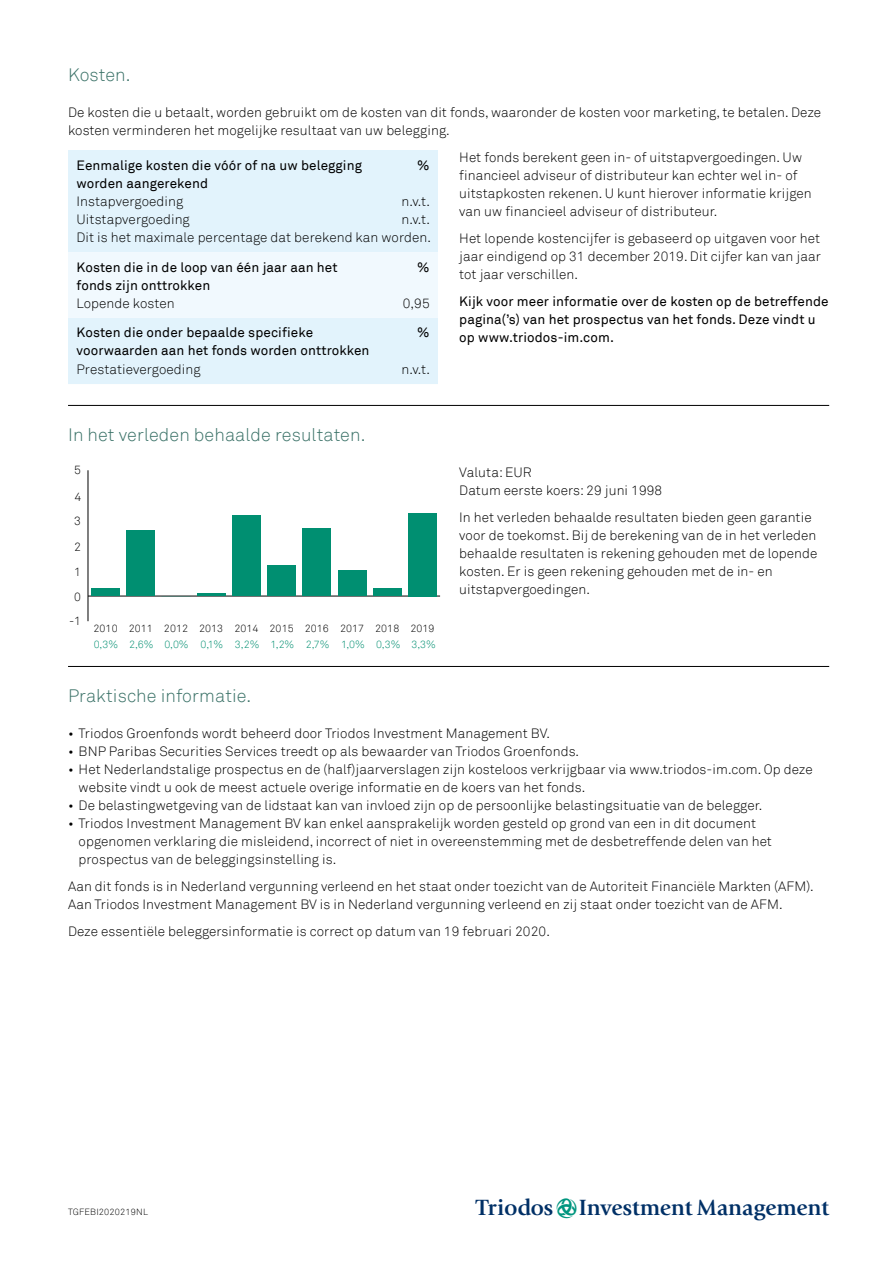
<style>
.page{position:relative;width:893px;height:1263px;background:#fff}
.page>*{position:absolute;margin:0;border:0;box-sizing:border-box;transform-origin:0 0}
.t1{font:23.1px "Triodos B";color:#003066}
.t2{font:300 18px "Akkurat";letter-spacing:.005em;color:#3b7268}
.t3{font:300 13.5px/18px "Akkurat";letter-spacing:.005em;color:#000}
.t4{font:13.5px/18px "Akkurat";letter-spacing:.005em;color:#000}
.t5{font:300 12px "Akkurat";color:#000}
.t6{font:300 10.5px "Akkurat";letter-spacing:.005em;color:#000}
.t7{font:300 10.5px "Akkurat";color:#008f71}
.t8{font:300 9px "Akkurat";letter-spacing:.02em;color:#000}
.s1{color:#00967f}
</style>
<div class="page">
<div style="left:68px;top:150px;width:370px;height:234px;background:#e2f3fc"></div>
<div style="left:68px;top:252px;width:370px;height:66px;background:#f1f9fe"></div>
<hr style="left:68px;top:405px;width:761px;height:1px;background:#000">
<hr style="left:88px;top:596px;width:352px;height:1px;background:#000">
<hr style="left:88px;top:470px;width:1px;height:151px;background:#000">
<div style="left:91px;top:588px;width:29px;height:8px;background:#008f71"></div>
<div style="left:127px;top:531px;width:28px;height:65px;background:#008f71"></div>
<hr style="left:197px;top:593px;width:28px;height:3px;background:#008f71">
<div style="left:232px;top:515px;width:29px;height:81px;background:#008f71"></div>
<div style="left:267px;top:566px;width:29px;height:30px;background:#008f71"></div>
<div style="left:303px;top:528px;width:28px;height:68px;background:#008f71"></div>
<div style="left:338px;top:571px;width:28px;height:25px;background:#008f71"></div>
<div style="left:373px;top:588px;width:29px;height:8px;background:#008f71"></div>
<div style="left:408px;top:513px;width:29px;height:83px;background:#008f71"></div>
<hr style="left:68px;top:666px;width:761px;height:1px;background:#000">
<h2 class="t2" style="left:68px;top:64px;width:64px">Kosten.</h2>
<p class="t3" style="left:68px;top:104px;width:755px">De kosten die u betaalt, worden gebruikt om de kosten van dit fonds, waaronder de kosten voor marketing, te betalen. Deze kosten verminderen het mogelijke resultaat van uw belegging.</p>
<p class="t4" style="left:77px;top:156px;width:287px">Eenmalige kosten die vóór of na uw belegging worden aangerekend</p>
<p class="t4" style="left:417px;top:156px;width:14px">%</p>
<p class="t3" style="left:77px;top:192px;width:108px">Instapvergoeding</p>
<p class="t3" style="left:402px;top:192px;width:30px">n.v.t.</p>
<p class="t3" style="left:77px;top:211px;width:115px">Uitstapvergoeding</p>
<p class="t3" style="left:459px;top:149px;width:354px">Het fonds berekent geen in- of uitstapvergoedingen. Uw financieel adviseur of distributeur kan echter wel in- of uitstapkosten rekenen. U kunt hierover informatie krijgen van uw financieel adviseur of distributeur.</p>
<p class="t3" style="left:459px;top:230px;width:363px;text-align:justify">Het lopende kostencijfer is gebaseerd op uitgaven voor het jaar eindigend op 31 december 2019. Dit cijfer kan van jaar tot jaar verschillen.</p>
<p class="t4" style="left:459px;top:293px;width:371px">Kijk voor meer informatie over de kosten op de betreffende pagina(’s) van het prospectus van het fonds. Deze vindt u op www.triodos-im.com.</p>
<p class="t3" style="left:77px;top:210px;width:356px;text-align:right">n.v.t.<br>Dit is het maximale percentage dat berekend kan worden.</p>
<p class="t4" style="left:77px;top:258px;width:262px">Kosten die in de loop van één jaar aan het fonds zijn onttrokken</p>
<p class="t4" style="left:417px;top:258px;width:14px">%</p>
<p class="t3" style="left:77px;top:294px;width:100px">Lopende kosten</p>
<p class="t3" style="left:403px;top:294px;width:28px">0,95</p>
<p class="t4" style="left:77px;top:324px;width:294px">Kosten die onder bepaalde specifieke voorwaarden aan het fonds worden onttrokken</p>
<p class="t4" style="left:417px;top:324px;width:14px">%</p>
<p class="t3" style="left:77px;top:360px;width:126px">Prestatievergoeding</p>
<p class="t3" style="left:402px;top:360px;width:30px">n.v.t.</p>
<h2 class="t2" style="left:68px;top:424px;width:299px">In het verleden behaalde resultaten.</h2>
<p class="t5" style="left:74px;top:463px;width:8px">5</p>
<p class="t5" style="left:74px;top:489px;width:8px">4</p>
<p class="t5" style="left:74px;top:514px;width:8px">3</p>
<p class="t5" style="left:74px;top:540px;width:8px">2</p>
<p class="t5" style="left:74px;top:564px;width:8px">1</p>
<p class="t5" style="left:74px;top:590px;width:8px">0</p>
<p class="t5" style="left:69px;top:614px;width:14px">-1</p>
<p class="t6" style="left:94px;top:622px;width:342px">2010 2011 2012 2013 2014 2015 2016 2017 2018 2019</p>
<p class="t7" style="left:94px;top:638px;width:343px">0,3% 2,6% 0,0% 0,1% 3,2% 1,2% 2,7% 1,0% 0,3% 3,3%</p>
<p class="t3" style="left:459px;top:464px;width:204px">Valuta: EUR<br>Datum eerste koers: 29 juni 1998</p>
<p class="t3" style="left:459px;top:509px;width:360px">In het verleden behaalde resultaten bieden geen garantie voor de toekomst. Bij de berekening van de in het verleden behaalde resultaten is rekening gehouden met de lopende kosten. Er is geen rekening gehouden met de in- en uitstapvergoedingen.</p>
<h2 class="t2" style="left:68px;top:685px;width:185px">Praktische informatie.</h2>
<p class="t3" style="left:68px;top:725px;width:483px">• Triodos Groenfonds wordt beheerd door Triodos Investment Management BV.</p>
<p class="t3" style="left:68px;top:743px;width:513px">• BNP Paribas Securities Services treedt op als bewaarder van Triodos Groenfonds.</p>
<p class="t3" style="left:79px;top:761px;width:736px;text-indent:-11px">• Het Nederlandstalige prospectus en de (half)jaarverslagen zijn kosteloos verkrijgbaar via www.triodos-im.com. Op deze website vindt u ook de meest actuele overige informatie en de koers van het fonds.</p>
<p class="t3" style="left:68px;top:797px;width:696px">• De belastingwetgeving van de lidstaat kan van invloed zijn op de persoonlijke belastingsituatie van de belegger.</p>
<p class="t3" style="left:79px;top:815px;width:695px;text-indent:-11px">• Triodos Investment Management BV kan enkel aansprakelijk worden gesteld op grond van een in dit document opgenomen verklaring die misleidend, incorrect of niet in overeenstemming met de desbetreffende delen van het prospectus van de beleggingsinstelling is.</p>
<p class="t3" style="left:68px;top:878px;width:747px">Aan dit fonds is in Nederland vergunning verleend en het staat onder toezicht van de Autoriteit Financiële Markten (AFM).<br>Aan Triodos Investment Management BV is in Nederland vergunning verleend en zij staat onder toezicht van de AFM.</p>
<p class="t3" style="left:68px;top:923px;width:483px">Deze essentiële beleggersinformatie is correct op datum van 19 februari 2020.</p>
<p class="t8" style="left:68px;top:1207px;width:81px">TGFEBI2020219NL</p>
<h1 class="t1" style="left:476px;top:1198px;width:355px">T<span class="s1">L</span>IM</h1>
</div>
